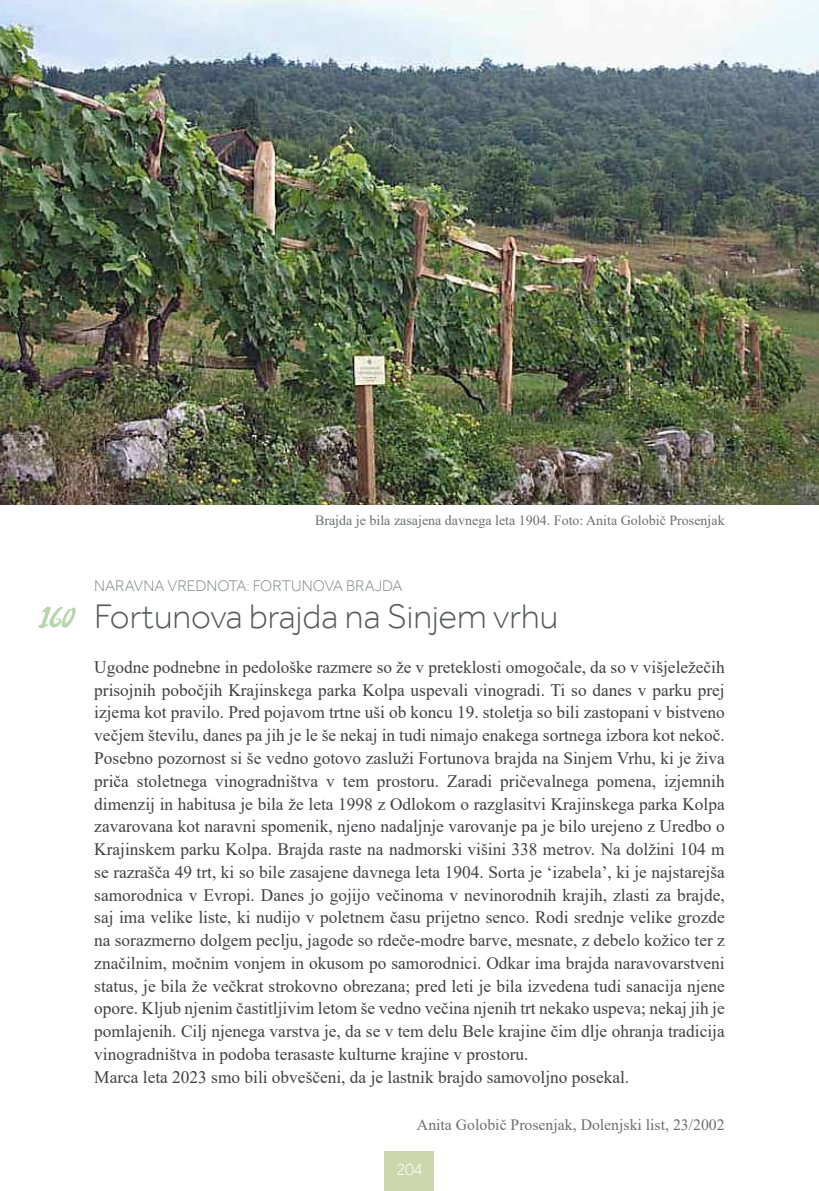
<style>
.page{position:relative;width:819px;height:1191px;background:#fff}
.page>*{position:absolute;margin:0;border:0;box-sizing:border-box;transform-origin:0 0}
.t1{font:300 35px "Effra";color:#58595b}
.t2{font:17.5px/22.8px "Times New Roman";color:#414042}
.t3{font:300 17.5px "Effra";color:#fff}
.t4{font:15.75px "Times New Roman";color:#6d6e71}
.t5{font:300 15.75px "Effra";color:#808285}
.t6{font:14px "Times New Roman";color:#6d6e71}
.s1{font-family:"Mak Dah";font-weight:400;font-size:57.75px;color:#b6d6ac}
</style>
<div class="page">
<div style="left:384px;top:1150px;width:50px;height:41px;background:#cbd6ad"></div>
<img style="left:0;top:0;width:819px;height:505px">
<p class="t6" style="left:315px;top:510px;width:411px">Brajda je bila zasajena davnega leta 1904. Foto: Anita Golobič Prosenjak</p>
<p class="t5" style="left:94px;top:576px;width:310px">NARAVNA VREDNOTA: FORTUNOVA BRAJDA</p>
<h1 class="t1" style="left:38px;top:595px;width:521px"><span class="s1">160</span> Fortunova brajda na Sinjem vrhu</h1>
<p class="t2" style="left:94px;top:655px;width:632px">Ugodne podnebne in pedološke razmere so že v preteklosti omogočale, da so v višjeležečih prisojnih pobočjih Krajinskega parka Kolpa uspevali vinogradi. Ti so danes v parku prej izjema kot pravilo. Pred pojavom trtne uši ob koncu 19. stoletja so bili zastopani v bistveno večjem številu, danes pa jih je le še nekaj in tudi nimajo enakega sortnega izbora kot nekoč.<br>Posebno pozornost si še vedno gotovo zasluži Fortunova brajda na Sinjem Vrhu, ki je živa priča stoletnega vinogradništva v tem prostoru. Zaradi pričevalnega pomena, izjemnih dimenzij in habitusa je bila že leta 1998 z Odlokom o razglasitvi Krajinskega parka Kolpa zavarovana kot naravni spomenik, njeno nadaljnje varovanje pa je bilo urejeno z Uredbo o Krajinskem parku Kolpa. Brajda raste na nadmorski višini 338 metrov. Na dolžini 104 m se razrašča 49 trt, ki so bile zasajene davnega leta 1904. Sorta je ‘izabela’, ki je najstarejša samorodnica v Evropi. Danes jo gojijo večinoma v nevinorodnih krajih, zlasti za brajde, saj ima velike liste, ki nudijo v poletnem času prijetno senco. Rodi srednje velike grozde na sorazmerno dolgem peclju, jagode so rdeče-modre barve, mesnate, z debelo kožico ter z značilnim, močnim vonjem in okusom po samorodnici. Odkar ima brajda naravovarstveni status, je bila že večkrat strokovno obrezana; pred leti je bila izvedena tudi sanacija njene opore. Kljub njenim častitljivim letom še vedno večina njenih trt nekako uspeva; nekaj jih je pomlajenih. Cilj njenega varstva je, da se v tem delu Bele krajine čim dlje ohranja tradicija vinogradništva in podoba terasaste kulturne krajine v prostoru.<br>Marca leta 2023 smo bili obveščeni, da je lastnik brajdo samovoljno posekal.</p>
<p class="t4" style="left:417px;top:1113px;width:309px">Anita Golobič Prosenjak, Dolenjski list, 23/2002</p>
<p class="t3" style="left:396px;top:1158px;width:28px">204</p>
</div>
